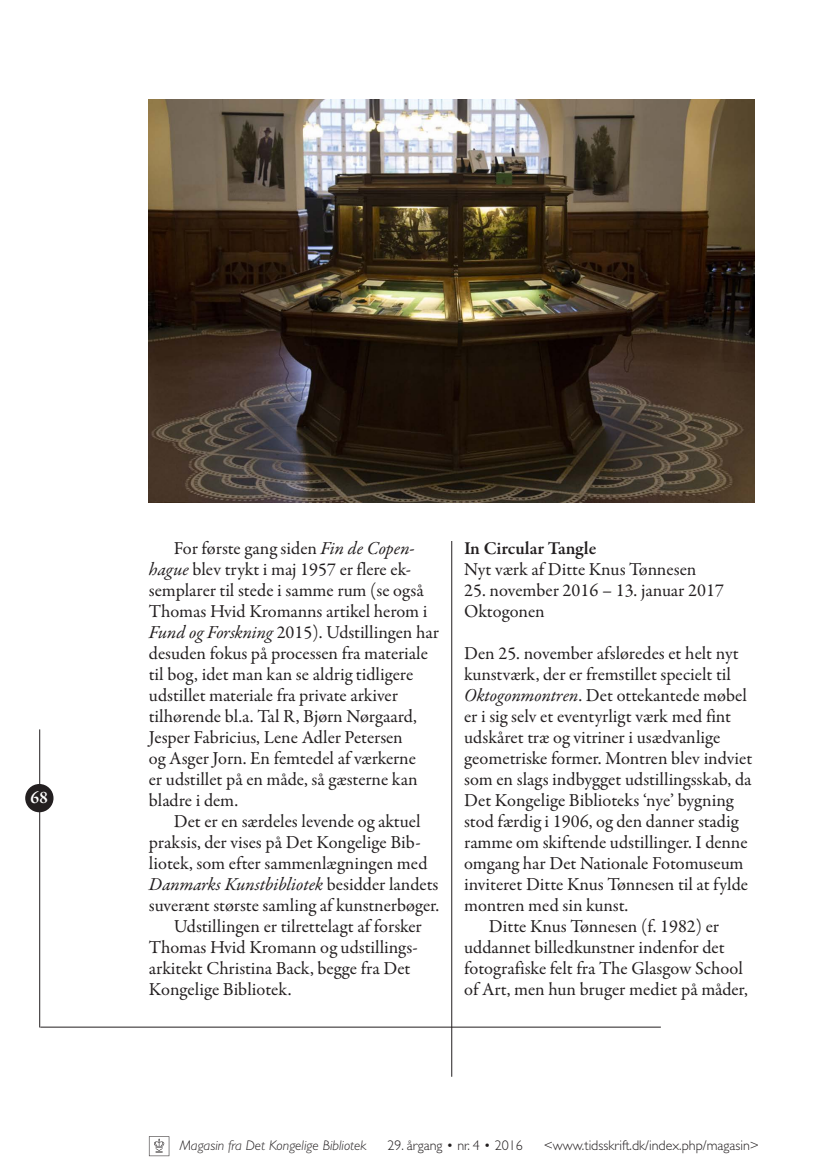
<style>
.page{position:relative;width:834px;height:1176px;background:#fff}
.page>*{position:absolute;margin:0;border:0;box-sizing:border-box;transform-origin:0 0}
.P01_Indrykning{font:18.38px/21px "Garamond Premr Pro";color:#231f20}
.P02_Uden_indrykning{font:18.38px/21px "Garamond Premr Pro";color:#231f20}
.P04_Mellemrubrik{font:600 18.38px "Garamond Premr Pro";color:#231f20}
.t1{font:600 17.5px "Garamond Premr Pro";color:#fff}
.t2{font:300 14px "Gill Sans Std";color:#231f20}
.t3{font:italic 300 14px "Gill Sans Std";color:#231f20}
.s1{font-style:italic}
</style>
<div class="page">
<hr style="left:40px;top:1027px;width:620px;height:1px;background:#231f20">
<hr style="left:39px;top:729px;width:1px;height:298px;background:#231f20">
<hr style="left:451px;top:313px;width:1px;height:763px;background:#231f20">
<div style="left:25px;top:784px;width:28px;height:28px;background:#231f20;border-radius:50%"></div>
<svg style="left:149px;top:1136px;width:20px;height:20px"></svg>
<div style="left:439px;top:99px;width:25px;height:442px;background:#fff"></div>
<img style="left:149px;top:99px;width:605px;height:403px">
<p class="t1" style="left:31px;top:787px;width:19px">68</p>
<p class="P01_Indrykning" style="left:149px;top:538px;width:291px;text-indent:25px">For første gang siden <span class="s1">Fin de Copen&shy;hague</span> blev trykt i maj 1957 er flere ek&shy;semplarer til stede i samme rum (se også Thomas Hvid Kromanns artikel herom i <span class="s1">Fund og Forskning</span> 2015). Udstillingen har desuden fokus på processen fra materiale til bog, idet man kan se aldrig tidligere udstillet materiale fra private arkiver tilhørende bl.a. Tal R, Bjørn Nørgaard, Jesper Fabricius, Lene Adler Petersen<br>og Asger Jorn. En femtedel af værkerne<br>er udstillet på en måde, så gæsterne kan bladre i dem.</p>
<p class="P01_Indrykning" style="left:149px;top:811px;width:292px;text-indent:25px">Det er en særdeles levende og aktuel praksis, der vises på Det Kongelige Bib&shy;liotek, som efter sammenlægningen med <span class="s1">Danmarks Kunstbibliotek</span> besidder landets suverænt største samling af kunstnerbøger.</p>
<p class="P01_Indrykning" style="left:149px;top:916px;width:274px;text-indent:25px">Udstillingen er tilrettelagt af forsker Thomas Hvid Kromann og udstillings&shy;arkitekt Christina Back, begge fra Det Kongelige Bibliotek.</p>
<p class="P04_Mellemrubrik" style="left:464px;top:537px;width:134px">In Circular Tangle</p>
<p class="P02_Uden_indrykning" style="left:464px;top:559px;width:233px">Nyt værk af Ditte Knus Tønnesen</p>
<p class="P02_Uden_indrykning" style="left:464px;top:580px;width:261px">25. november 2016 – 13. januar 2017<br>Oktogonen</p>
<p class="P02_Uden_indrykning" style="left:464px;top:643px;width:289px">Den 25. november afsløredes et helt nyt kunstværk, der er fremstillet specielt til <span class="s1">Oktogonmontren</span>. Det ottekantede møbel er i sig selv et eventyrligt værk med fint udskåret træ og vitriner i usædvanlige geometriske former. Montren blev indviet som en slags indbygget udstillingsskab, da Det Kongelige Biblioteks ‘nye’ bygning stod færdig i 1906, og den danner stadig ramme om skiftende udstillinger. I denne omgang har Det Nationale Fotomuseum inviteret Ditte Knus Tønnesen til at fylde montren med sin kunst.</p>
<p class="P01_Indrykning" style="left:464px;top:916px;width:285px;text-indent:25px">Ditte Knus Tønnesen (f. 1982) er uddannet billedkunstner indenfor det fotografiske felt fra The Glasgow School of Art, men hun bruger mediet på måder,</p>
<p class="t3" style="left:180px;top:1138px;width:188px">Magasin fra Det Kongelige Bibliotek</p>
<p class="t2" style="left:387px;top:1138px;width:137px">29. årgang • nr. 4 • 2016</p>
<p class="t2" style="left:543px;top:1138px;width:217px">&lt;www.tidsskrift.dk/index.php/magasin&gt;</p>
</div>
